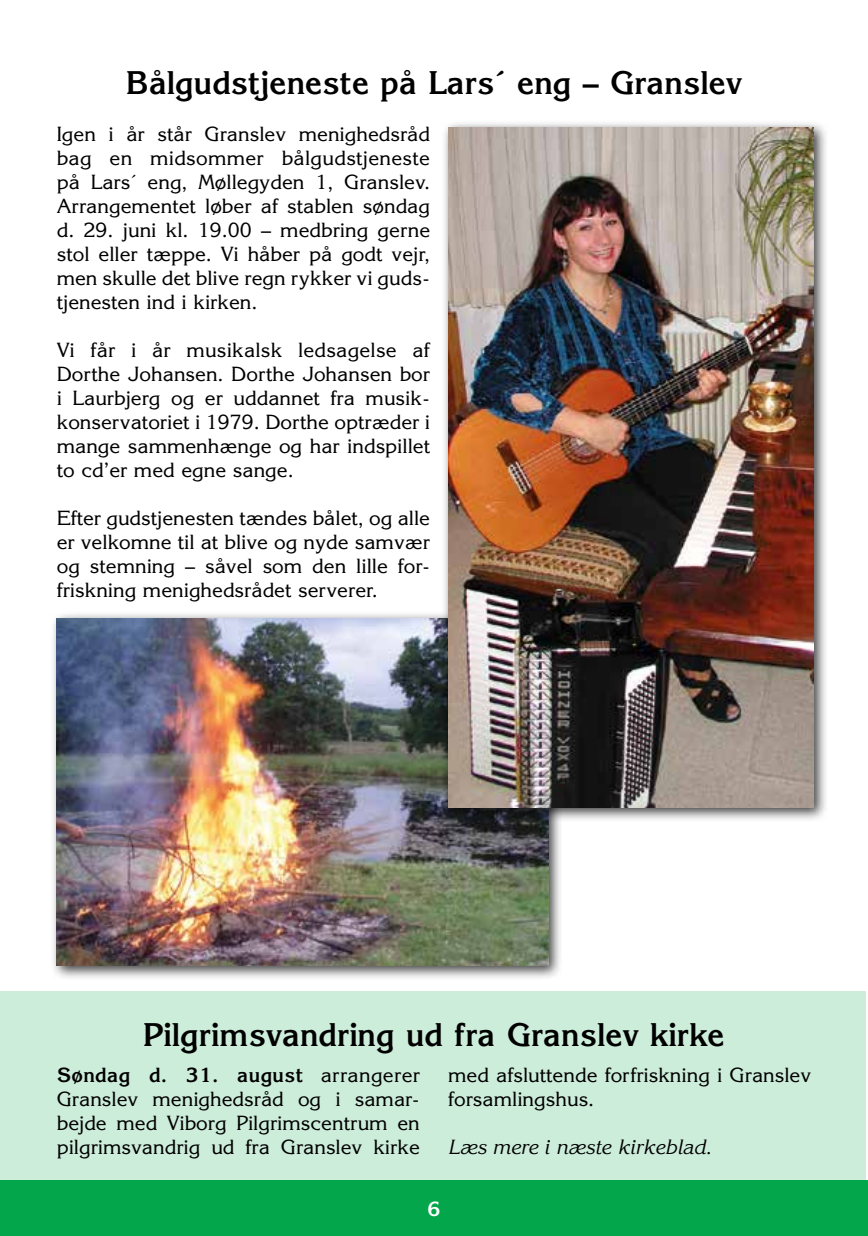
<style>
.page{position:relative;width:868px;height:1236px;background:#fff}
.page>*{position:absolute;margin:0;border:0;box-sizing:border-box;transform-origin:0 0}
.t1{font:700 32px "Korinna";color:#000}
.t2{font:20px/24px "Korinna";color:#000;text-align:justify}
.t3{font:italic 20px "Korinna";color:#000}
.t4{font:700 20px "Korinna";color:#fff}
.s1{font-weight:700}
</style>
<div class="page">
<div style="left:0;top:1180px;width:867px;height:56px;background:#04a64b"></div>
<div style="left:0;top:991px;width:865px;height:189px;background:#cdeddb"></div>
<div style="left:50px;top:611px;width:513px;height:369px;background:#000;opacity:.75"></div>
<img style="left:57px;top:618px;width:491px;height:348px">
<div style="left:441px;top:120px;width:387px;height:703px;background:#000;opacity:.75"></div>
<img style="left:448px;top:127px;width:365px;height:681px">
<h1 class="t1" style="left:126px;top:62px;width:617px">Bålgudstjeneste på Lars´ eng – Granslev</h1>
<p class="t2" style="left:57px;top:122px;width:375px">Igen i år står Granslev menighedsråd bag en midsommer bålgudstjeneste på Lars´ eng, Møllegyden 1, Granslev.<br>Arrangementet løber af stablen søndag d. 29. juni kl. 19.00 – medbring gerne stol eller tæppe. Vi håber på godt vejr, men skulle det blive regn rykker vi guds&shy;tjenesten ind i kirken.</p>
<p class="t2" style="left:57px;top:338px;width:375px">Vi får i år musikalsk ledsagelse af Dorthe Johansen. Dorthe Johansen bor i Laurbjerg og er uddannet fra musik&shy;konservatoriet i 1979. Dorthe optræder i mange sammenhænge og har indspillet to cd’er med egne sange.</p>
<p class="t2" style="left:57px;top:506px;width:375px">Efter gudstjenesten tændes bålet, og alle er velkomne til at blive og nyde samvær og stemning – såvel som den lille for&shy;friskning menighedsrådet serverer.</p>
<h1 class="t1" style="left:143px;top:1015px;width:583px">Pilgrimsvandring ud fra Granslev kirke</h1>
<p class="t2" style="left:57px;top:1063px;width:365px"><span class="s1">Søndag d. 31. august</span> arrangerer Granslev menighedsråd og i samar&shy;bejde med Viborg Pilgrimscentrum en pilgrimsvandrig ud fra Granslev kirke</p>
<p class="t2" style="left:448px;top:1063px;width:364px">med afsluttende forfriskning i Granslev forsamlingshus.</p>
<p class="t3" style="left:448px;top:1135px;width:265px">Læs mere i næste kirkeblad.</p>
<p class="t4" style="left:427px;top:1196px;width:14px">6</p>
</div>
